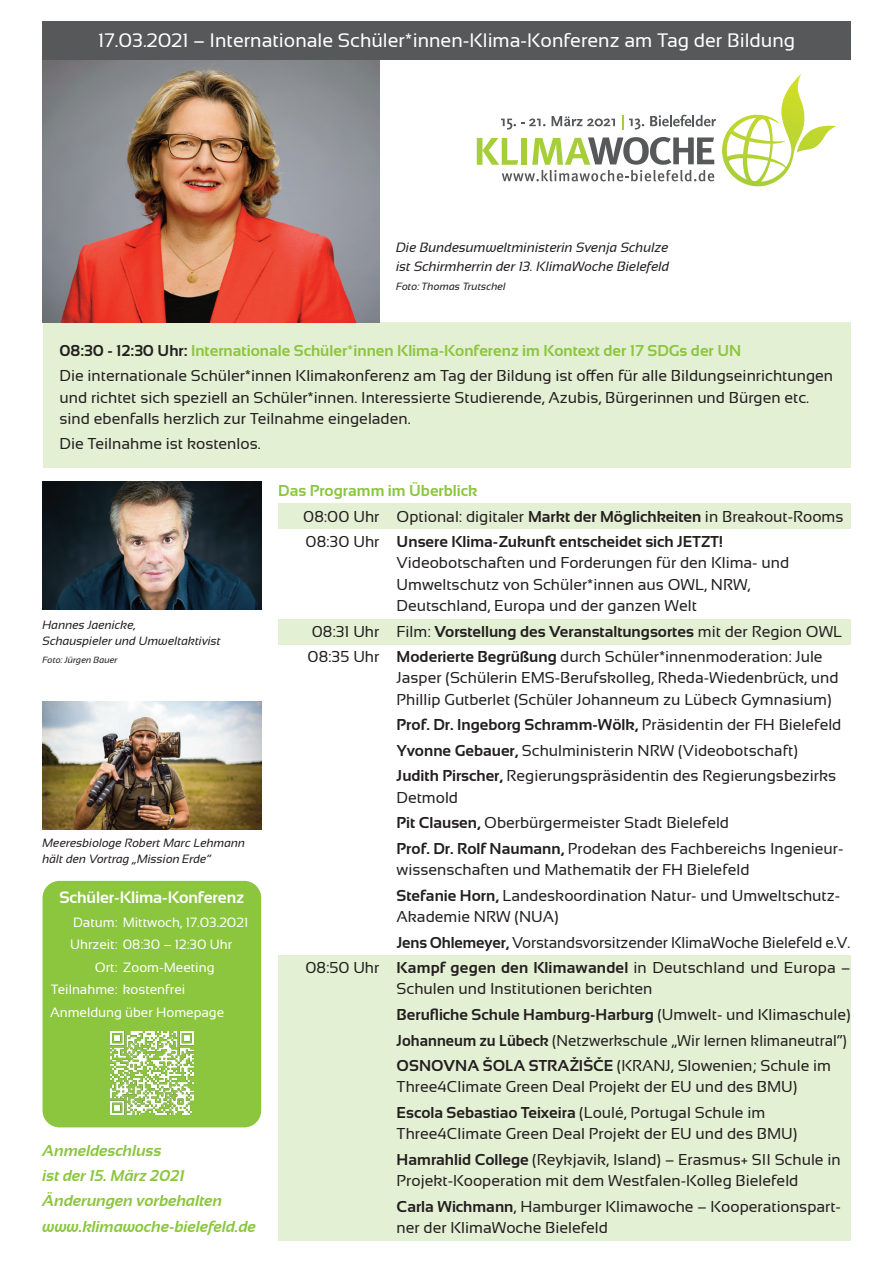
<style>
.page{position:relative;width:893px;height:1263px;background:#fff}
.page>*{position:absolute;margin:0;border:0;box-sizing:border-box;transform-origin:0 0}
.t1{font:19.5px "Sansation";color:#fff}
.t2{font:700 16.5px "Sansation";letter-spacing:-.005em;color:#fff}
.t3{font:15.75px/21.3px "Sansation";color:#231f20}
.t4{font:700 15.75px "Sansation";color:#231f20}
.t5{font:700 15.75px "Sansation";color:#8bc63e}
.t6{font:italic 700 15.75px "Sansation";color:#8bc63e}
.t7{font:15.75px "Sansation";color:#231f20;scale:.96 1}
.t8{font:13.5px "Sansation";color:#fff}
.t9{font:italic 13.5px/18.1px "Sansation";color:#231f20}
.t10{font:italic 12px/16px "Sansation";color:#231f20}
.t11{font:italic 10.5px "Sansation";color:#231f20}
.t12{font:italic 9px "Sansation";color:#231f20}
.s1{color:#231f20}
.s2{font-weight:700}
.s3{font-weight:400}
</style>
<div class="page">
<div style="left:43px;top:322px;width:807px;height:146px;background:#e4f0d4"></div>
<div style="left:278px;top:504px;width:572px;height:25px;background:#e4f0d4"></div>
<div style="left:278px;top:619px;width:572px;height:25px;background:#e4f0d4"></div>
<div style="left:278px;top:955px;width:572px;height:285px;background:#e4f0d4"></div>
<img style="left:43px;top:60px;width:336px;height:262px">
<svg style="left:477px;top:137px;width:237px;height:45px"></svg>
<svg style="left:722px;top:74px;width:115px;height:113px"></svg>
<svg style="left:501px;top:118px;width:44px;height:12px"></svg>
<svg style="left:552px;top:116px;width:63px;height:10px"></svg>
<svg style="left:622px;top:115px;width:1px;height:15px"></svg>
<svg style="left:629px;top:118px;width:15px;height:11px"></svg>
<svg style="left:650px;top:115px;width:66px;height:11px"></svg>
<div style="left:43px;top:21px;width:808px;height:39px;background:#57585a"></div>
<img style="left:43px;top:702px;width:218px;height:127px">
<img style="left:43px;top:482px;width:218px;height:127px">
<div style="left:43px;top:881px;width:218px;height:246px;background:#8bc63e;border-radius:17px"></div>
<img style="left:110px;top:1031px;width:83px;height:83px">
<p class="t1" style="left:98px;top:29px;width:698px">17.03.2021 – Internationale Schüler*innen-Klima-Konferenz am Tag der Bildung</p>
<p class="t9" style="left:396px;top:239px;width:275px">Die Bundesumweltministerin Svenja Schulze ist Schirmherrin der 13. KlimaWoche Bielefeld</p>
<p class="t11" style="left:396px;top:281px;width:111px">Foto: Thomas Trutschel</p>
<p class="t5" style="left:60px;top:342px;width:683px"><span class="s1">08:30 - 12:30 Uhr:</span> Internationale Schüler*innen Klima-Konferenz im Kontext der 17 SDGs der UN</p>
<p class="t3" style="left:60px;top:365px;width:775px">Die internationale Schüler*innen Klimakonferenz am Tag der Bildung ist offen für alle Bildungseinrichtungen und richtet sich speziell an Schüler*innen. Interessierte Studierende, Azubis, Bürgerinnen und Bürgen etc. sind ebenfalls herzlich zur Teilnahme eingeladen.</p>
<p class="t3" style="left:60px;top:433px;width:203px">Die Teilnahme ist kostenlos.</p>
<p class="t5" style="left:278px;top:482px;width:201px">Das Programm im Überblick</p>
<p class="t3" style="left:303px;top:505px;width:542px">08:00 Uhr Optional: digitaler <span class="s2">Markt der Möglichkeiten</span> in Breakout-Rooms</p>
<p class="t3" style="left:397px;top:531px;width:394px;text-indent:-91px">08:30 Uhr <span class="s2">Unsere Klima-Zukunft entscheidet sich JETZT!<br></span>Videobotschaften und Forderungen für den Klima- und Umweltschutz von Schüler*innen aus OWL, NRW, Deutschland, Europa und der ganzen Welt</p>
<p class="t4" style="left:312px;top:622px;width:532px"><span class="s3">08:31 Uhr Film:</span> Vorstellung des Veranstaltungsortes <span class="s3">mit der Region OWL</span></p>
<p class="t3" style="left:397px;top:646px;width:444px;text-indent:-89px">08:35 Uhr <span class="s2">Moderierte Begrüßung</span> durch Schüler*innenmoderation: Jule<br>Jasper (Schülerin EMS-Berufskolleg, Rheda-Wiedenbrück, und<br>Phillip Gutberlet (Schüler Johanneum zu Lübeck Gymnasium)</p>
<p class="t4" style="left:397px;top:716px;width:446px">Prof. Dr. Ingeborg Schramm-Wölk, <span class="s3">Präsidentin der FH Bielefeld</span></p>
<p class="t3" style="left:397px;top:740px;width:403px"><span class="s2">Yvonne Gebauer,</span> Schulministerin NRW (Videobotschaft)</p>
<p class="t3" style="left:397px;top:765px;width:441px"><span class="s2">Judith Pirscher,</span> Regierungspräsidentin des Regierungsbezirks<br>Detmold</p>
<p class="t3" style="left:397px;top:812px;width:334px"><span class="s2">Pit Clausen,</span> Oberbürgermeister Stadt Bielefeld</p>
<p class="t3" style="left:397px;top:838px;width:448px"><span class="s2">Prof. Dr. Rolf Naumann,</span> Prodekan des Fachbereichs Ingenieur&shy;wissenschaften und Mathematik der FH Bielefeld</p>
<p class="t3" style="left:397px;top:884px;width:445px"><span class="s2">Stefanie Horn,</span> Landeskoordination Natur- und Umweltschutz-<br>Akademie NRW (NUA)</p>
<p class="t3" style="left:397px;top:931px;width:455px"><span class="s2">Jens Ohlemeyer,</span> Vorstandsvorsitzender KlimaWoche Bielefeld e.V.</p>
<p class="t3" style="left:397px;top:957px;width:455px;text-indent:-91px">08:50 Uhr <span class="s2">Kampf gegen den Klimawandel</span> in Deutschland und Europa –<br>Schulen und Institutionen berichten</p>
<p class="t4" style="left:397px;top:1006px;width:455px">Berufliche Schule Hamburg-Harburg <span class="s3">(Umwelt- und Klimaschule)</span></p>
<p class="t7" style="left:397px;top:1031px;width:471px"><span class="s2">Johanneum zu Lübeck</span> (Netzwerkschule „Wir lernen klimaneutral“)</p>
<p class="t3" style="left:397px;top:1055px;width:436px"><span class="s2">OSNOVNA ŠOLA STRAŽIŠČE</span> (KRANJ, Slowenien; Schule im<br>Three4Climate Green Deal Projekt der EU und des BMU)</p>
<p class="t3" style="left:397px;top:1102px;width:402px"><span class="s2">Escola Sebastiao Teixeira</span> (Loulé, Portugal Schule im<br>Three4Climate Green Deal Projekt der EU und des BMU)</p>
<p class="t3" style="left:397px;top:1149px;width:446px"><span class="s2">Hamrahlid College</span> (Reykjavik, Island) – Erasmus+ SII Schule in<br>Projekt-Kooperation mit dem Westfalen-Kolleg Bielefeld</p>
<p class="t3" style="left:397px;top:1195px;width:446px"><span class="s2">Carla Wichmann</span>, Hamburger Klimawoche – Kooperationspart&shy;ner der KlimaWoche Bielefeld</p>
<p class="t10" style="left:43px;top:617px;width:180px">Hannes Jaenicke,<br>Schauspieler und Umweltaktivist</p>
<p class="t12" style="left:43px;top:655px;width:77px">Foto: Jürgen Bauer</p>
<p class="t10" style="left:43px;top:835px;width:204px">Meeresbiologe Robert Marc Lehmann hält den Vortrag „Mission Erde“</p>
<p class="t2" style="left:60px;top:888px;width:186px">Schüler-Klima-Konferenz</p>
<p class="t8" style="left:73px;top:915px;width:177px">Datum: Mittwoch, 17.03.2021</p>
<p class="t8" style="left:70px;top:937px;width:164px">Uhrzeit: 08:30 – 12:30 Uhr</p>
<p class="t8" style="left:95px;top:959px;width:121px">Ort: Zoom-Meeting</p>
<p class="t8" style="left:51px;top:982px;width:136px">Teilnahme: kostenfrei</p>
<p class="t8" style="left:50px;top:1004px;width:176px">Anmeldung über Homepage</p>
<p class="t6" style="left:43px;top:1141px;width:121px">Anmeldeschluss</p>
<p class="t6" style="left:43px;top:1167px;width:144px">ist der 15. März 2021</p>
<p class="t6" style="left:43px;top:1192px;width:181px">Änderungen vorbehalten</p>
<p class="t6" style="left:43px;top:1217px;width:215px">www.klimawoche-bielefeld.de</p>
</div>
